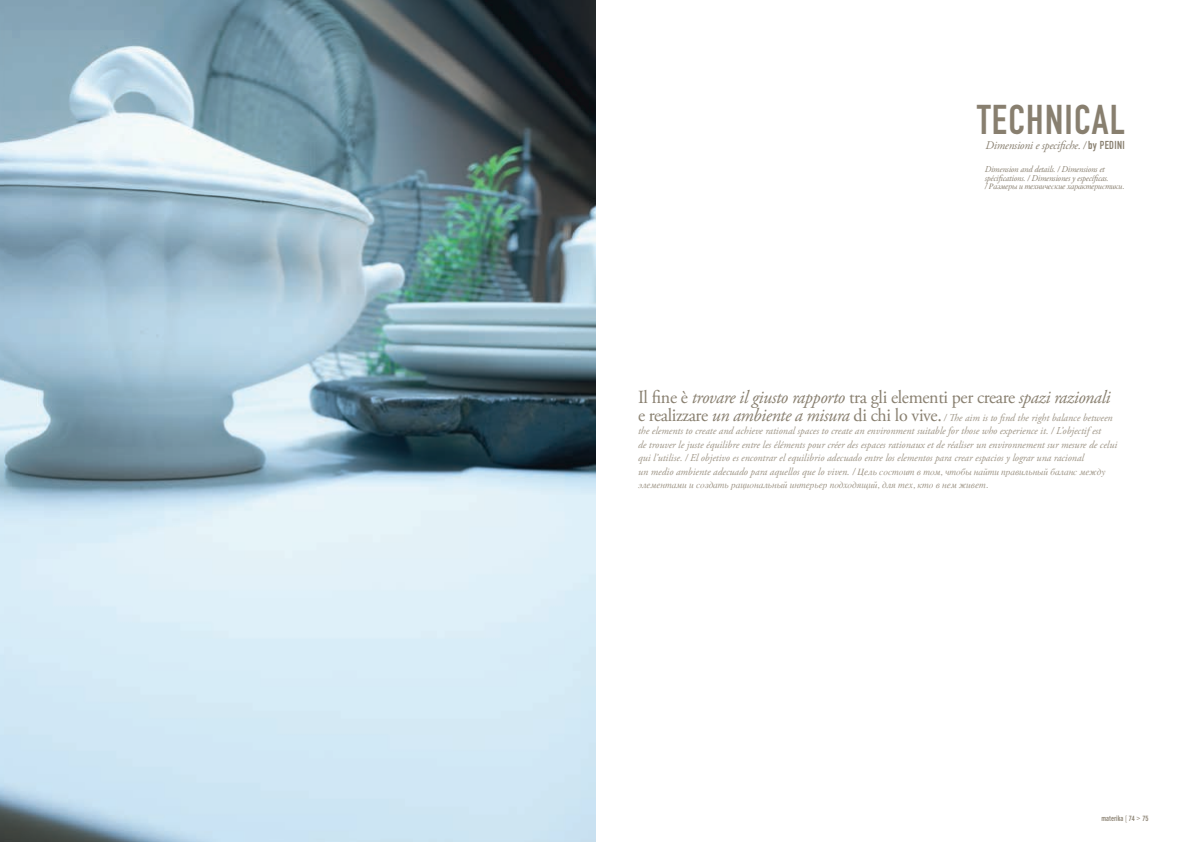
<style>
.page{position:relative;width:1191px;height:842px;background:#fff}
.page>*{position:absolute;margin:0;border:0;box-sizing:border-box;transform-origin:0 0}
.t1{font:41px "DIN Engschrift";letter-spacing:.03em;color:#887f6f}
.t2{font:italic 18.5px "Adobe Garamond Pro";letter-spacing:-.02em;color:#887f6f}
.t3{font:18.5px "Adobe Garamond Pro";letter-spacing:-.02em;color:#887f6f}
.t4{font:italic 11.8px "Adobe Garamond Pro";letter-spacing:-.02em;color:#887f6f}
.t5{font:italic 10.5px/13.5px "Adobe Garamond Pro";color:#9e9586}
.t6{font:italic 9.5px "Times";color:#9e9586}
.t7{font:italic 9px/8.6px "Adobe Garamond Pro";letter-spacing:-.02em;color:#887f6f}
.t8{font:italic 8.3px "Times";letter-spacing:-.02em;color:#887f6f;scale:.95 1}
.t9{font:700 condensed 7.5px "DIN Neuzeit Grotesk";color:#887f6f}
.s1{font-family:"Adobe Garamond Pro";font-size:8.8px}
.s2{font-size:11.4px}
.s3{font-family:"DIN Engschrift";font-style:normal;font-size:11.4px}
.s4{font-style:normal}
.s5{font-style:italic}
.s6{font-family:"Times";font-size:9.5px}
.s7{font-family:"Helvetica Neue";font-weight:300}
.s8{font-size:6.5px}
</style>
<div class="page">
<img style="left:0;top:0;width:595px;height:842px">
<h1 class="t1" style="left:977px;top:96px;width:149px">TECHNICAL</h1>
<p class="t7" style="left:984px;top:165px;width:125px">Dimension and details. / Dimensions et spécifications. / Dimensiones y específicas.</p>
<p class="t8" style="left:984px;top:179px;width:148px"><span class="s1">/</span> Размеры и технические характеристики.</p>
<p class="t4" style="left:985px;top:138px;width:141px">Dimensioni e specifiche. <span class="s2">/</span> <span class="s3">by PEDINI</span></p>
<h2 class="t2" style="left:638px;top:386px;width:474px"><span class="s4">Il fine è</span> trovare il giusto rapporto <span class="s4">tra gli elementi per creare</span> spazi razionali</h2>
<p class="t5" style="left:943px;top:411px;width:170px">/ The aim is to find the right balance between</p>
<h2 class="t3" style="left:638px;top:404px;width:305px">e realizzare <span class="s5">un ambiente a misura</span> di chi lo vive.</h2>
<p class="t5" style="left:638px;top:424px;width:481px">the elements to create and achieve rational spaces to create an environment suitable for those who experience it. / L’objectif est<br>de trouver le juste équilibre entre les éléments pour créer des espaces rationaux et de réaliser un environnement sur mesure de celui qui l’utilise. / El objetivo es encontrar el equilibrio adecuado entre los elementos para crear espacios y lograr una racional<br>un medio ambiente adecuado para aquellos que lo viven. / <span class="s6">Цель состоит в том, чтобы найти правильный баланс между</span></p>
<p class="t6" style="left:638px;top:476px;width:351px">элементами и создать рациональный интерьер подходящий, для тех, кто в нем живет.</p>
<p class="t9" style="left:1101px;top:814px;width:48px">materika <span class="s7">[</span> 74 <span class="s8">&gt;</span> 75</p>
</div>
